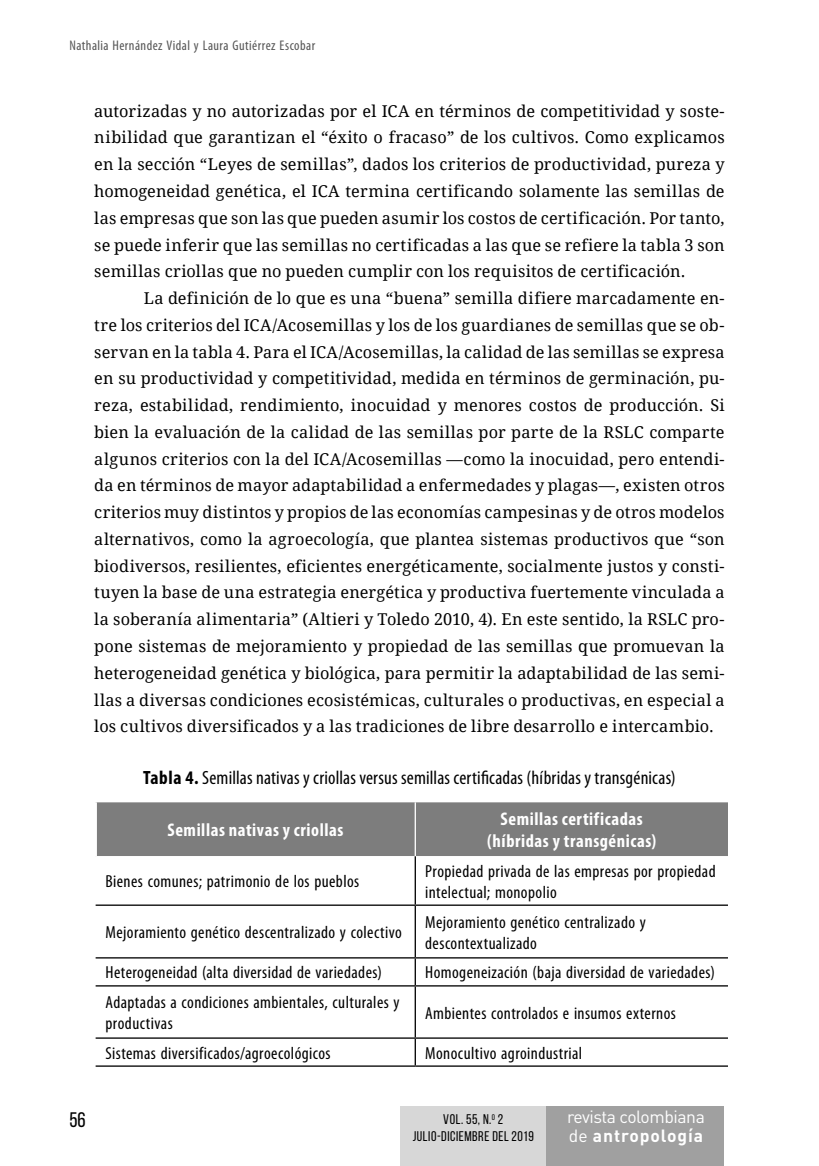
<style>
.page{position:relative;width:819px;height:1166px;background:#fff}
.page>*{position:absolute;margin:0;border:0;box-sizing:border-box;transform-origin:0 0}
.t1{font:21px "Bebas Neue";color:#000}
.t2{font:condensed 19.25px "Myriad Pro";letter-spacing:.01em;color:#000}
.t3{font:700 condensed 18.38px/21.9px "Myriad Pro";letter-spacing:.03em;color:#fff;text-align:center}
.t4{font:condensed 17.5px/21px "Myriad Pro";letter-spacing:.025em;color:#000}
.t5{font:17.5px/19.2px "DIN Pro";letter-spacing:-.025em;color:#fff}
.t6{font:16.28px/26.8px "Droid Serif";letter-spacing:.01em;color:#000;text-align:justify}
.t7{font:condensed 14px "Myriad Pro";letter-spacing:.03em;color:#555}
.t8{font:14px "Bebas Neue";letter-spacing:.04em;color:#000}
.s1{font-weight:700}
</style>
<div class="page">
<div style="left:400px;top:1106px;width:146px;height:60px;background:#d7d7d7"></div>
<div style="left:546px;top:1106px;width:178px;height:60px;background:#a0a0a0"></div>
<div style="left:97px;top:802px;width:631px;height:54px;background:#7d7d7d"></div>
<svg style="left:96px;top:958px;width:632px;height:29px"></svg>
<hr style="left:414px;top:856px;width:2px;height:48px;background:#000">
<hr style="left:414px;top:906px;width:2px;height:51px;background:#000">
<hr style="left:414px;top:958px;width:2px;height:27px;background:#000">
<hr style="left:414px;top:986px;width:2px;height:51px;background:#000">
<hr style="left:414px;top:1039px;width:2px;height:26px;background:#000">
<hr style="left:96px;top:904px;width:319px;height:2px;background:#000">
<hr style="left:415px;top:904px;width:313px;height:2px;background:#000">
<hr style="left:96px;top:957px;width:319px;height:1px;background:#000">
<hr style="left:415px;top:957px;width:313px;height:1px;background:#000">
<hr style="left:96px;top:985px;width:319px;height:1px;background:#000">
<hr style="left:415px;top:985px;width:313px;height:1px;background:#000">
<hr style="left:96px;top:1037px;width:319px;height:2px;background:#000">
<hr style="left:415px;top:1037px;width:313px;height:2px;background:#000">
<hr style="left:96px;top:1065px;width:319px;height:2px;background:#000">
<hr style="left:415px;top:1065px;width:313px;height:2px;background:#000">
<hr style="left:414px;top:802px;width:2px;height:54px;background:#fff">
<p class="t7" style="left:69px;top:37px;width:247px">Nathalia Hernández Vidal y Laura Gutiérrez Escobar</p>
<p class="t6" style="left:94px;top:98px;width:632px">autorizadas y no autorizadas por el ICA en términos de competitividad y soste&shy;nibilidad que garantizan el “éxito o fracaso” de los cultivos. Como explicamos en la sección “Leyes de semillas”, dados los criterios de productividad, pureza y homogeneidad genética, el ICA termina certificando solamente las semillas de las empresas que son las que pueden asumir los costos de certificación. Por tanto, se puede inferir que las semillas no certificadas a las que se refiere la tabla 3 son semillas criollas que no pueden cumplir con los requisitos de certificación.</p>
<p class="t6" style="left:94px;top:285px;width:632px;text-indent:50px">La definición de lo que es una “buena” semilla difiere marcadamente en&shy;tre los criterios del ICA/Acosemillas y los de los guardianes de semillas que se ob&shy;servan en la tabla 4. Para el ICA/Acosemillas, la calidad de las semillas se expresa en su productividad y competitividad, medida en términos de germinación, pu&shy;reza, estabilidad, rendimiento, inocuidad y menores costos de producción. Si bien la evaluación de la calidad de las semillas por parte de la RSLC comparte algunos criterios con la del ICA/Acosemillas —como la inocuidad, pero entendi&shy;da en términos de mayor adaptabilidad a enfermedades y plagas—, existen otros criterios muy distintos y propios de las economías campesinas y de otros modelos alternativos, como la agroecología, que plantea sistemas productivos que “son biodiversos, resilientes, eficientes energéticamente, socialmente justos y consti&shy;tuyen la base de una estrategia energética y productiva fuertemente vinculada a la soberanía alimentaria” (Altieri y Toledo 2010, 4). En este sentido, la RSLC pro&shy;pone sistemas de mejoramiento y propiedad de las semillas que promuevan la heterogeneidad genética y biológica, para permitir la adaptabilidad de las semi&shy;llas a diversas condiciones ecosistémicas, culturales o productivas, en especial a los cultivos diversificados y a las tradiciones de libre desarrollo e intercambio.</p>
<p class="t2" style="left:143px;top:766px;width:534px"><span class="s1">Tabla 4.</span> Semillas nativas y criollas versus semillas certificadas (híbridas y transgénicas)</p>
<p class="t3" style="left:167px;top:819px;width:177px">Semillas nativas y criollas</p>
<p class="t3" style="left:487px;top:808px;width:170px">Semillas certificadas (híbridas y transgénicas)</p>
<p class="t4" style="left:105px;top:871px;width:255px">Bienes comunes; patrimonio de los pueblos</p>
<p class="t4" style="left:425px;top:860px;width:292px">Propiedad privada de las empresas por propiedad intelectual; monopolio</p>
<p class="t4" style="left:105px;top:921px;width:298px">Mejoramiento genético descentralizado y colectivo</p>
<p class="t4" style="left:425px;top:911px;width:222px">Mejoramiento genético centralizado y descontextualizado</p>
<p class="t4" style="left:105px;top:962px;width:278px">Heterogeneidad (alta diversidad de variedades)</p>
<p class="t4" style="left:425px;top:962px;width:291px">Homogeneización (baja diversidad de variedades)</p>
<p class="t4" style="left:105px;top:991px;width:295px">Adaptadas a condiciones ambientales, culturales y productivas</p>
<p class="t4" style="left:425px;top:1002px;width:252px">Ambientes controlados e insumos externos</p>
<p class="t4" style="left:105px;top:1042px;width:227px">Sistemas diversificados/agroecológicos</p>
<p class="t4" style="left:425px;top:1042px;width:158px">Monocultivo agroindustrial</p>
<p class="t1" style="left:69px;top:1108px;width:18px">56</p>
<p class="t8" style="left:443px;top:1112px;width:61px">Vol. 55, N.<sup>0</sup> 2</p>
<p class="t5" style="left:567px;top:1106px;width:139px">revista colombiana de <span class="s1">antropología</span></p>
<p class="t8" style="left:413px;top:1129px;width:122px">JULIO-DICIEMBRE DEl 2019</p>
</div>
